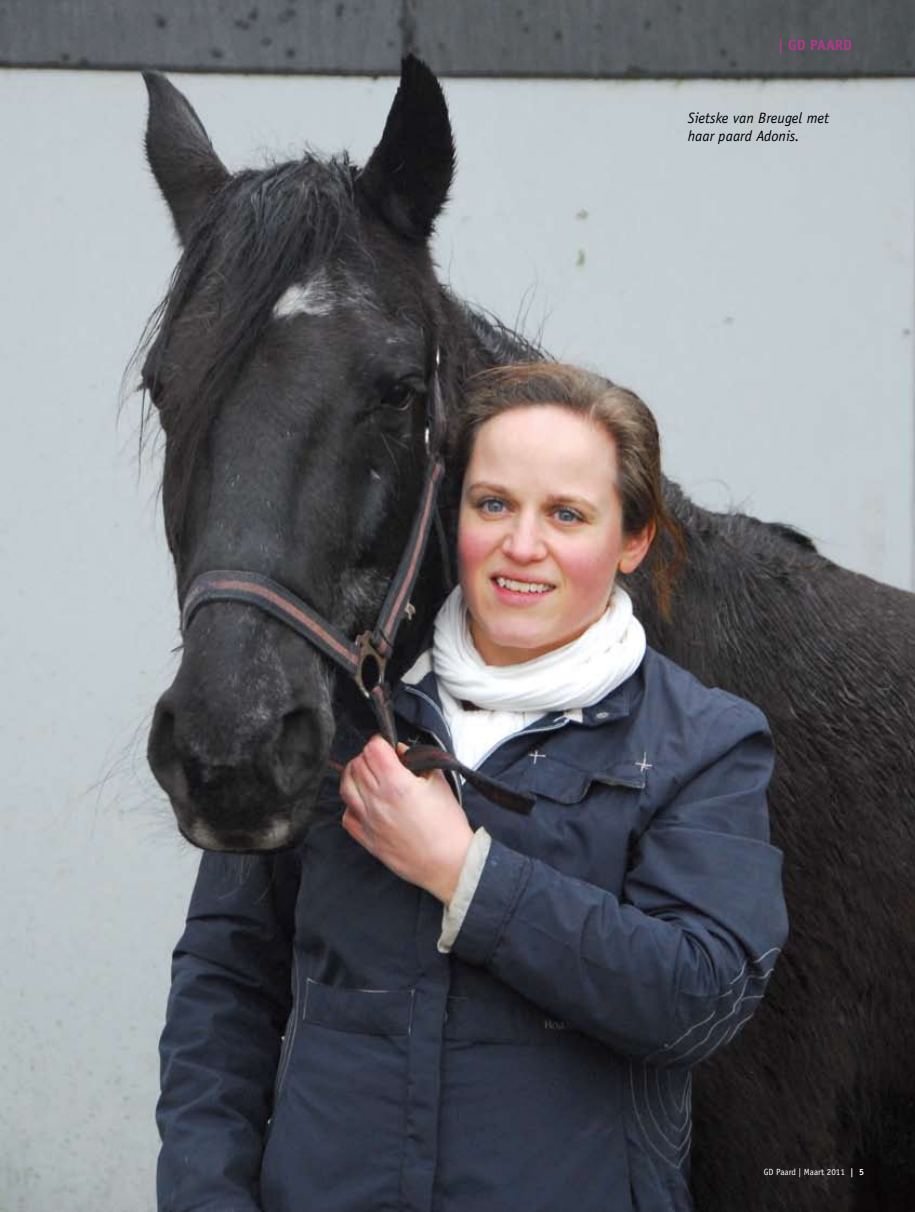
<style>
.page{position:relative;width:915px;height:1212px;background:#fff}
.page>*{position:absolute;margin:0;border:0;box-sizing:border-box;transform-origin:0 0}
.t1{font:italic 15px/18px "Officina Sans Std";color:#000}
.t2{font:700 15px "Officina Sans Std";color:#b0398a}
.t3{font:9px "Officina Sans Std";color:#fff}
.s1{font-weight:700}
</style>
<div class="page">
<img style="left:1px;top:0;width:913px;height:1212px">
<p class="t2" style="left:777px;top:36px;width:74px">| GD PAARD</p>
<p class="t1" style="left:687px;top:109px;width:143px">Sietske van Breugel met haar paard Adonis.</p>
<p class="t3" style="left:763px;top:1167px;width:102px">GD paard | Maart 2011 <span class="s1">| 5</span></p>
</div>
